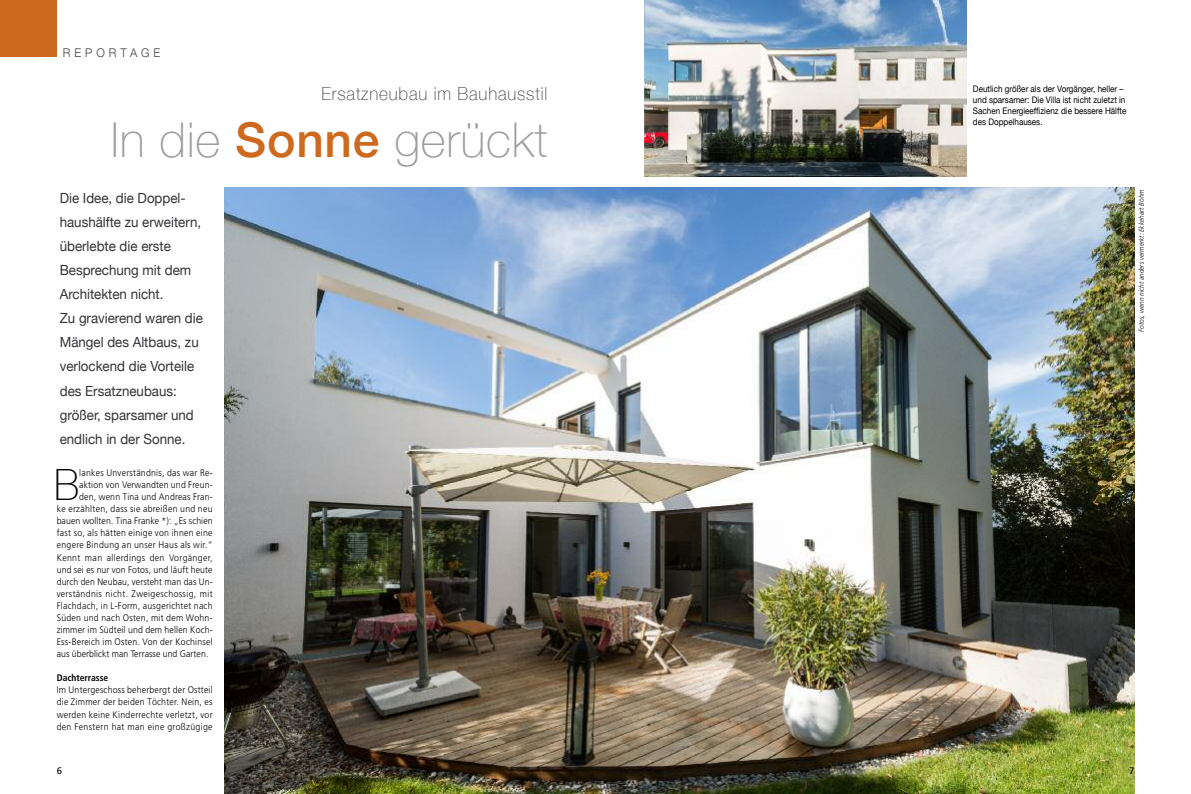
<style>
.page{position:relative;width:1191px;height:794px;background:#fff}
.page>*{position:absolute;margin:0;border:0;box-sizing:border-box;transform-origin:0 0}
.t1{font:100 48px "Helvetica Neue";letter-spacing:.015em;color:#9b9c9c}
.t2{font:100 43.1px "Helvetica Neue";color:#000006;scale:.92 1}
.t3{font:100 18px "Helvetica Neue";letter-spacing:.05em;color:#404044;scale:.95 1}
.t4{font:14px/24px "Helvetica Neue";color:#333338;scale:.95 1}
.t5{font:300 12px "Helvetica Neue";letter-spacing:.35em;color:#404044;scale:.95 1}
.t6{font:300 9.5px/12.1px "Frutiger";letter-spacing:.03em;color:#000006;text-align:justify;scale:.92 1}
.t7{font:300 9.5px "Frutiger";letter-spacing:.01em;color:#000006;scale:.92 1}
.t8{font:700 condensed 9.5px "Frutiger";color:#000006}
.t9{font:9.5px "Frutiger";color:#000006}
.t10{font:9px/11px "Helvetica Neue";color:#000006;scale:.9 1}
.t11{font:italic 300 7px "Frutiger";letter-spacing:.01em;color:#000006;scale:.92 1}
.s1{font-weight:500;color:#ce6a1f}
</style>
<div class="page">
<img style="left:224px;top:187px;width:910px;height:607px">
<div style="left:0;top:0;width:57px;height:57px;background:#ce6a1f"></div>
<img style="left:644px;top:0;width:323px;height:176px">
<p class="t5" style="left:63px;top:45px;width:104px">REPORTAGE</p>
<h3 class="t3" style="left:321px;top:82px;width:239px">Ersatzneubau im Bauhausstil</h3>
<h1 class="t1" style="left:111px;top:110px;width:438px">In die <span class="s1">Sonne</span> gerückt</h1>
<p class="t4" style="left:60px;top:186px;width:152px">Die Idee, die Doppel&shy;haushälfte zu erweitern, überlebte die erste<br>Besprechung mit dem<br>Architekten nicht.<br>Zu gravierend waren die<br>Mängel des Altbaus, zu verlockend die Vorteile des Ersatzneubaus: größer, sparsamer und endlich in der Sonne.</p>
<h2 class="t2" style="left:54px;top:458px;width:29px">B</h2>
<p class="t6" style="left:79px;top:467px;width:147px">lankes Unverständnis, das war Re-</p>
<p class="t6" style="left:79px;top:479px;width:147px">aktion von Verwandten und Freun-</p>
<p class="t6" style="left:79px;top:491px;width:147px">den, wenn Tina und Andreas Fran-</p>
<p class="t6" style="left:57px;top:503px;width:171px">ke erzählten, dass sie abreißen und neu</p>
<p class="t7" style="left:57px;top:517px;width:171px">bauen wollten. Tina Franke *): „Es schien</p>
<p class="t6" style="left:57px;top:528px;width:171px">fast so, als hätten einige von ihnen eine</p>
<p class="t6" style="left:57px;top:540px;width:171px">engere Bindung an unser Haus als wir.“</p>
<p class="t6" style="left:57px;top:552px;width:171px">Kennt man allerdings den Vorgänger,</p>
<p class="t6" style="left:57px;top:564px;width:171px">und sei es nur von Fotos, und läuft heute</p>
<p class="t7" style="left:57px;top:577px;width:171px">durch den Neubau, versteht man das Un-</p>
<p class="t6" style="left:57px;top:588px;width:171px">verständnis nicht. Zweigeschossig, mit</p>
<p class="t6" style="left:57px;top:600px;width:171px">Flachdach, in L-Form, ausgerichtet nach</p>
<p class="t6" style="left:57px;top:612px;width:171px">Süden und nach Osten, mit dem Wohn-</p>
<p class="t6" style="left:57px;top:624px;width:171px">zimmer im Südteil und dem hellen Koch-</p>
<p class="t6" style="left:57px;top:636px;width:171px">Ess-Bereich im Osten. Von der Kochinsel</p>
<p class="t7" style="left:57px;top:650px;width:166px">aus überblickt man Terrasse und Garten.</p>
<p class="t8" style="left:57px;top:674px;width:53px">Dachterrasse</p>
<p class="t6" style="left:57px;top:685px;width:171px">Im Untergeschoss beherbergt der Ostteil die Zimmer der beiden Töchter. Nein, es werden keine Kinderrechte verletzt, vor den Fenstern hat man eine großzügige</p>
<p class="t9" style="left:57px;top:767px;width:7px">6</p>
<p class="t10" style="left:973px;top:84px;width:172px">Deutlich größer als der Vorgänger, heller – und sparsamer: Die Villa ist nicht zuletzt in Sachen Energieeffizienz die bessere Hälfte des Doppelhauses.</p>
<p class="t11" style="left:1138px;top:332px;width:156px;rotate:-90deg">Fotos, wenn nicht anders vermerkt: Ekkehart Böhm</p>
<p class="t9" style="left:1129px;top:767px;width:7px">7</p>
</div>
